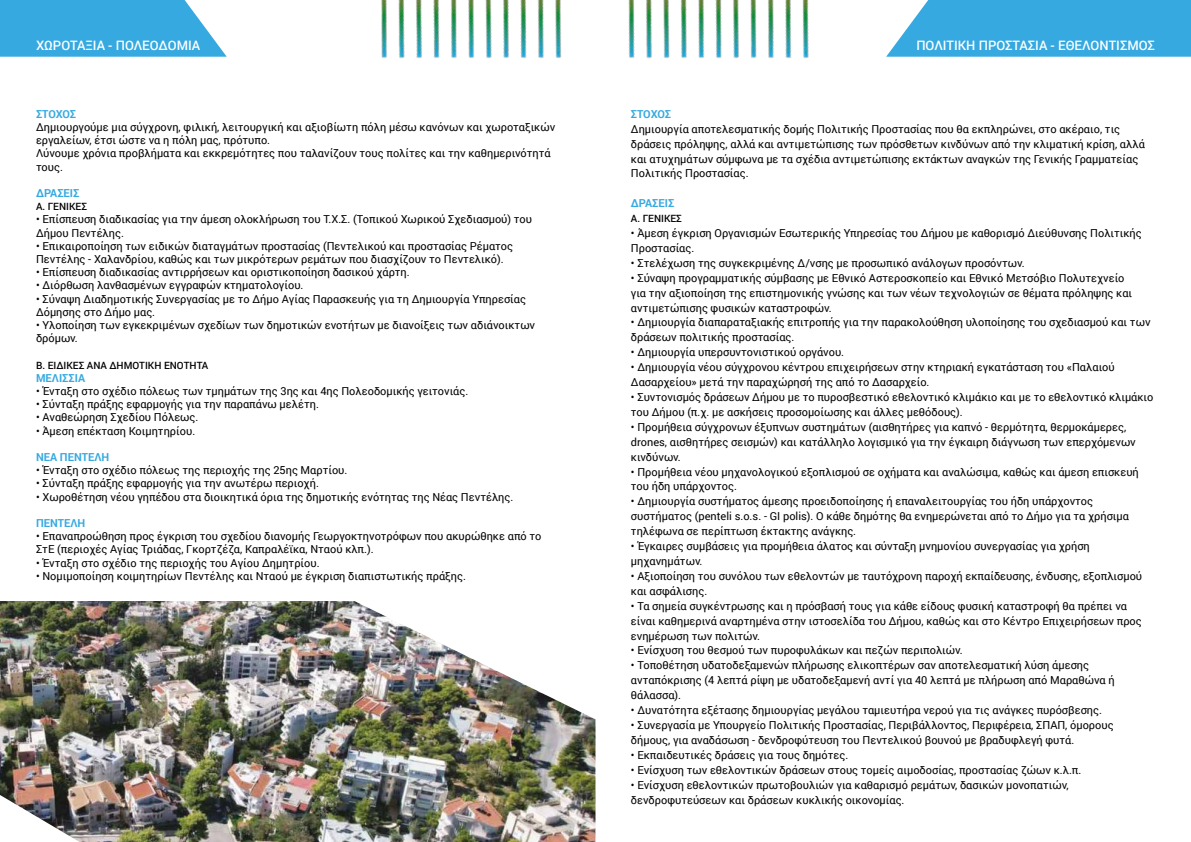
<style>
.page{position:relative;width:1191px;height:842px;background:#fff}
.page>*{position:absolute;margin:0;border:0;box-sizing:border-box;transform-origin:0 0}
.t1{font:500 13px "Roboto";color:#fff}
.t2{font:11px/14.9px "Roboto";color:#000}
.t3{font:700 11px "Roboto";color:#36a9e1}
.t4{font:500 10px "Roboto";color:#000}
</style>
<div class="page">
<svg style="left:0;top:0;width:227px;height:57px;background:#49b1e3"></svg>
<svg style="left:886px;top:0;width:305px;height:57px;background:#44afe3"></svg>
<img style="left:628px;top:0;width:181px;height:58px">
<img style="left:381px;top:0;width:181px;height:58px">
<img style="left:0;top:601px;width:595px;height:241px">
<p class="t1" style="left:36px;top:36px;width:166px">ΧΩΡΟΤΑΞΙΑ - ΠΟΛΕΟΔΟΜΙΑ</p>
<p class="t1" style="left:916px;top:36px;width:240px">ΠΟΛΙΤΙΚΗ ΠΡΟΣΤΑΣΙΑ - ΕΘΕΛΟΝΤΙΣΜΟΣ</p>
<p class="t3" style="left:36px;top:106px;width:42px">ΣΤΟΧΟΣ</p>
<p class="t2" style="left:36px;top:120px;width:521px;line-height:13.2px">Δημιουργούμε μια σύγχρονη, φιλική, λειτουργική και αξιοβίωτη πόλη μέσω κανόνων και χωροταξικών εργαλείων, έτσι ώστε να η πόλη μας, πρότυπο.<br>Λύνουμε χρόνια προβλήματα και εκκρεμότητες που ταλανίζουν τους πολίτες και την καθημερινότητά τους.</p>
<p class="t3" style="left:36px;top:185px;width:45px">ΔΡΑΣΕΙΣ</p>
<p class="t4" style="left:36px;top:200px;width:53px">Α. ΓΕΝΙΚΕΣ</p>
<p class="t2" style="left:36px;top:212px;width:497px;line-height:13.2px">• Επίσπευση διαδικασίας για την άμεση ολοκλήρωση του Τ.Χ.Σ. (Τοπικού Χωρικού Σχεδιασμού) του<br>Δήμου Πεντέλης.</p>
<p class="t2" style="left:36px;top:239px;width:478px;line-height:13.2px">• Επικαιροποίηση των ειδικών διαταγμάτων προστασίας (Πεντελικού και προστασίας Ρέματος<br>Πεντέλης - Χαλανδρίου, καθώς και των μικρότερων ρεμάτων που διασχίζουν το Πεντελικό).</p>
<p class="t2" style="left:36px;top:264px;width:375px">• Επίσπευση διαδικασίας αντιρρήσεων και οριστικοποίηση δασικού χάρτη.</p>
<p class="t2" style="left:36px;top:278px;width:269px">• Διόρθωση λανθασμένων εγγραφών κτηματολογίου.</p>
<p class="t2" style="left:36px;top:292px;width:491px;line-height:13.2px">• Σύναψη Διαδημοτικής Συνεργασίας με το Δήμο Αγίας Παρασκευής για τη Δημιουργία Υπηρεσίας<br>Δόμησης στο Δήμο μας.</p>
<p class="t2" style="left:36px;top:318px;width:500px;line-height:13.2px">• Υλοποίηση των εγκεκριμένων σχεδίων των δημοτικών ενοτήτων με διανοίξεις των αδιάνοικτων δρόμων.</p>
<p class="t4" style="left:36px;top:358px;width:174px">Β. ΕΙΔΙΚΕΣ ΑΝΑ ΔΗΜΟΤΙΚΗ ΕΝΟΤΗΤΑ</p>
<p class="t3" style="left:36px;top:370px;width:51px">ΜΕΛΙΣΣΙΑ</p>
<p class="t2" style="left:36px;top:383px;width:434px">• Ένταξη στο σχέδιο πόλεως των τμημάτων της 3ης και 4ης Πολεοδομικής γειτονιάς.</p>
<p class="t2" style="left:36px;top:396px;width:284px">• Σύνταξη πράξης εφαρμογής για την παραπάνω μελέτη.</p>
<p class="t2" style="left:36px;top:410px;width:164px">• Αναθεώρηση Σχεδίου Πόλεως.</p>
<p class="t2" style="left:36px;top:423px;width:161px">• Άμεση επέκταση Κοιμητηρίου.</p>
<p class="t3" style="left:36px;top:449px;width:75px">ΝΕΑ ΠΕΝΤΕΛΗ</p>
<p class="t2" style="left:36px;top:462px;width:313px">• Ένταξη στο σχέδιο πόλεως της περιοχής της 25ης Μαρτίου.</p>
<p class="t2" style="left:36px;top:476px;width:284px">• Σύνταξη πράξης εφαρμογής για την ανωτέρω περιοχή.</p>
<p class="t2" style="left:36px;top:489px;width:479px">• Χωροθέτηση νέου γηπέδου στα διοικητικά όρια της δημοτικής ενότητας της Νέας Πεντέλης.</p>
<p class="t3" style="left:36px;top:515px;width:51px">ΠΕΝΤΕΛΗ</p>
<p class="t2" style="left:36px;top:529px;width:507px;line-height:13.2px">• Επαναπροώθηση προς έγκριση του σχεδίου διανομής Γεωργοκτηνοτρόφων που ακυρώθηκε από το<br>ΣτΕ (περιοχές Αγίας Τριάδας, Γκορτζέζα, Καπραλέϊκα, Νταού κλπ.).</p>
<p class="t2" style="left:36px;top:555px;width:285px">• Ένταξη στο σχέδιο της περιοχής του Αγίου Δημητρίου.</p>
<p class="t2" style="left:36px;top:568px;width:431px">• Νομιμοποίηση κοιμητηρίων Πεντέλης και Νταού με έγκριση διαπιστωτικής πράξης.</p>
<p class="t3" style="left:631px;top:106px;width:42px">ΣΤΟΧΟΣ</p>
<p class="t2" style="left:631px;top:121px;width:515px">Δημιουργία αποτελεσματικής δομής Πολιτικής Προστασίας που θα εκπληρώνει, στο ακέραιο, τις δράσεις πρόληψης, αλλά και αντιμετώπισης των πρόσθετων κινδύνων από την κλιματική κρίση, αλλά και ατυχημάτων σύμφωνα με τα σχέδια αντιμετώπισης εκτάκτων αναγκών της Γενικής Γραμματείας Πολιτικής Προστασίας.</p>
<p class="t3" style="left:631px;top:196px;width:45px">ΔΡΑΣΕΙΣ</p>
<p class="t4" style="left:631px;top:212px;width:53px">Α. ΓΕΝΙΚΕΣ</p>
<p class="t2" style="left:631px;top:225px;width:512px">• Άμεση έγκριση Οργανισμών Εσωτερικής Υπηρεσίας του Δήμου με καθορισμό Διεύθυνσης Πολιτικής<br>Προστασίας.</p>
<p class="t2" style="left:631px;top:255px;width:395px">• Στελέχωση της συγκεκριμένης Δ/νσης με προσωπικό ανάλογων προσόντων.</p>
<p class="t2" style="left:631px;top:270px;width:503px">• Σύναψη προγραμματικής σύμβασης με Εθνικό Αστεροσκοπείο και Εθνικό Μετσόβιο Πολυτεχνείο για την αξιοποίηση της επιστημονικής γνώσης και των νέων τεχνολογιών σε θέματα πρόληψης και αντιμετώπισης φυσικών καταστροφών.</p>
<p class="t2" style="left:631px;top:315px;width:521px">• Δημιουργία διαπαραταξιακής επιτροπής για την παρακολούθηση υλοποίησης του σχεδιασμού και των δράσεων πολιτικής προστασίας.</p>
<p class="t2" style="left:631px;top:344px;width:215px">• Δημιουργία υπερσυντονιστικού οργάνου.</p>
<p class="t2" style="left:631px;top:359px;width:485px">• Δημιουργία νέου σύγχρονου κέντρου επιχειρήσεων στην κτηριακή εγκατάσταση του «Παλαιού<br>Δασαρχείου» μετά την παραχώρησή της από το Δασαρχείο.</p>
<p class="t2" style="left:631px;top:389px;width:524px">• Συντονισμός δράσεων Δήμου με το πυροσβεστικό εθελοντικό κλιμάκιο και με το εθελοντικό κλιμάκιο του Δήμου (π.χ. με ασκήσεις προσομοίωσης και άλλες μεθόδους).</p>
<p class="t2" style="left:631px;top:419px;width:506px">• Προμήθεια σύγχρονων έξυπνων συστημάτων (αισθητήρες για καπνό - θερμότητα, θερμοκάμερες, drones, αισθητήρες σεισμών) και κατάλληλο λογισμικό για την έγκαιρη διάγνωση των επερχόμενων κινδύνων.</p>
<p class="t2" style="left:631px;top:464px;width:509px">• Προμήθεια νέου μηχανολογικού εξοπλισμού σε οχήματα και αναλώσιμα, καθώς και άμεση επισκευή του ήδη υπάρχοντος.</p>
<p class="t2" style="left:631px;top:494px;width:499px">• Δημιουργία συστήματος άμεσης προειδοποίησης ή επαναλειτουργίας του ήδη υπάρχοντος συστήματος (penteli s.o.s. - GΙ polis). Ο κάθε δημότης θα ενημερώνεται από το Δήμο για τα χρήσιμα τηλέφωνα σε περίπτωση έκτακτης ανάγκης.</p>
<p class="t2" style="left:631px;top:538px;width:460px">• Έγκαιρες συμβάσεις για προμήθεια άλατος και σύνταξη μνημονίου συνεργασίας για χρήση μηχανημάτων.</p>
<p class="t2" style="left:631px;top:568px;width:513px">• Αξιοποίηση του συνόλου των εθελοντών με ταυτόχρονη παροχή εκπαίδευσης, ένδυσης, εξοπλισμού και ασφάλισης.</p>
<p class="t2" style="left:631px;top:598px;width:512px">• Τα σημεία συγκέντρωσης και η πρόσβασή τους για κάθε είδους φυσική καταστροφή θα πρέπει να είναι καθημερινά αναρτημένα στην ιστοσελίδα του Δήμου, καθώς και στο Κέντρο Επιχειρήσεων προς ενημέρωση των πολιτών.</p>
<p class="t2" style="left:631px;top:643px;width:333px">• Ενίσχυση του θεσμού των πυροφυλάκων και πεζών περιπολιών.</p>
<p class="t2" style="left:631px;top:657px;width:485px">• Τοποθέτηση υδατοδεξαμενών πλήρωσης ελικοπτέρων σαν αποτελεσματική λύση άμεσης ανταπόκρισης (4 λεπτά ρίψη με υδατοδεξαμενή αντί για 40 λεπτά με πλήρωση από Μαραθώνα ή θάλασσα).</p>
<p class="t2" style="left:631px;top:702px;width:472px">• Δυνατότητα εξέτασης δημιουργίας μεγάλου ταμιευτήρα νερού για τις ανάγκες πυρόσβεσης.</p>
<p class="t2" style="left:631px;top:717px;width:484px">• Συνεργασία με Υπουργείο Πολιτικής Προστασίας, Περιβάλλοντος, Περιφέρεια, ΣΠΑΠ, όμορους δήμους, για αναδάσωση - δενδροφύτευση του Πεντελικού βουνού με βραδυφλεγή φυτά.</p>
<p class="t2" style="left:631px;top:747px;width:219px">• Εκπαιδευτικές δράσεις για τους δημότες.</p>
<p class="t2" style="left:631px;top:762px;width:452px">• Ενίσχυση των εθελοντικών δράσεων στους τομείς αιμοδοσίας, προστασίας ζώων κ.λ.π.</p>
<p class="t2" style="left:631px;top:777px;width:439px">• Ενίσχυση εθελοντικών πρωτοβουλιών για καθαρισμό ρεμάτων, δασικών μονοπατιών, δενδροφυτεύσεων και δράσεων κυκλικής οικονομίας.</p>
</div>
